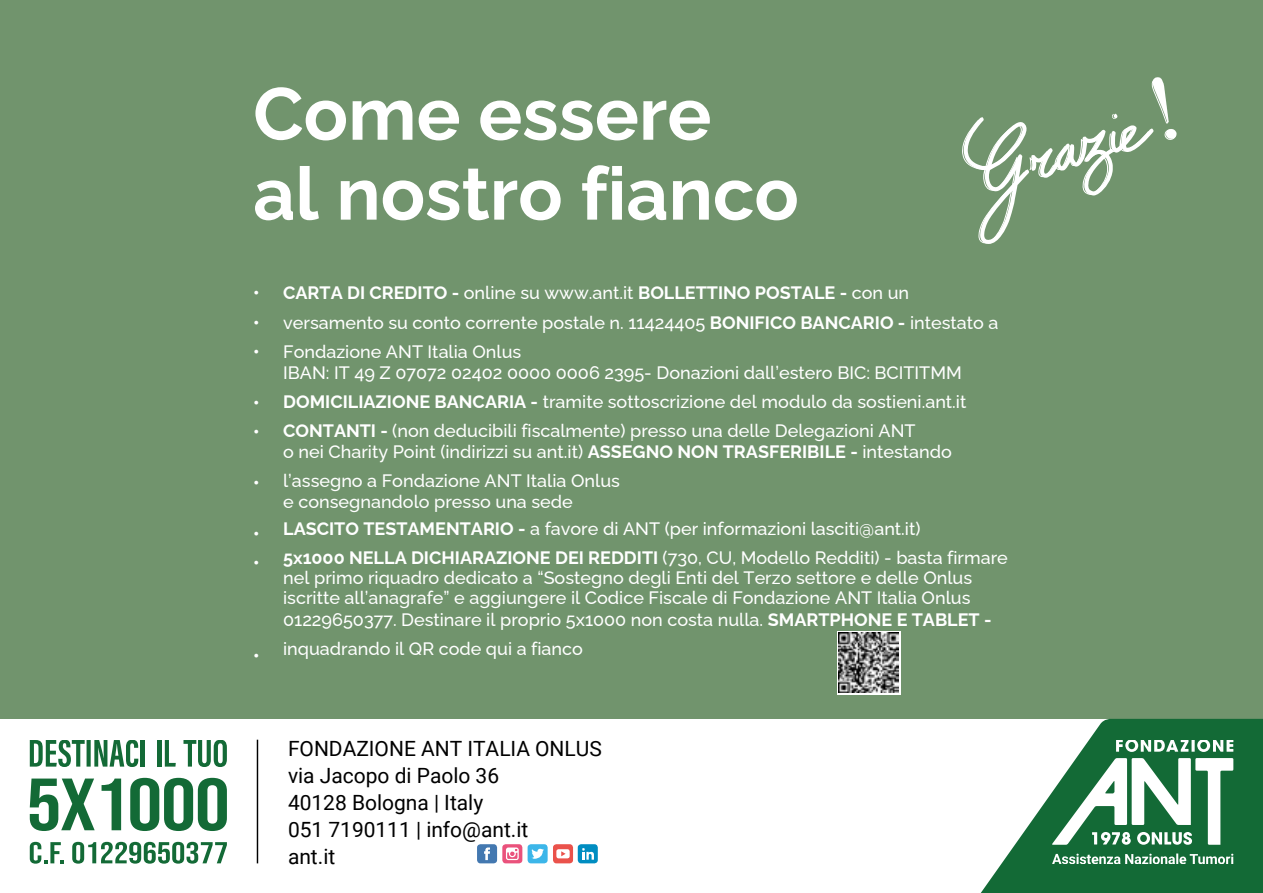
<style>
.page{position:relative;width:1263px;height:893px;background:#71946d}
.page>*{position:absolute;margin:0;border:0;box-sizing:border-box;transform-origin:0 0}
.t1{font:700 73.5px/79.9px "Raleway";color:#fff}
.t2{font:21px/27px "Roboto";color:#000}
.t3{font:500 18px/29.2px "Raleway";color:#fff}
.t4{font:700 18px/29.2px "Raleway";color:#fff;text-align:justify}
.s1{font-weight:700}
</style>
<div class="page">
<svg style="left:837px;top:631px;width:63px;height:63px"></svg>
<img style="left:839px;top:633px;width:59px;height:59px">
<div style="left:0;top:719px;width:1263px;height:174px;background:#fff"></div>
<svg style="left:980px;top:719px;width:283px;height:174px;fill:#136a36"></svg>
<div style="left:553px;top:844px;width:20px;height:19px;background:#ea524b;border-radius:3px"></div>
<div style="left:528px;top:844px;width:20px;height:19px;background:#3cb6e9;border-radius:3px"></div>
<div style="left:502px;top:844px;width:20px;height:19px;background:#ea527c;border-radius:3px"></div>
<div style="left:477px;top:844px;width:20px;height:19px;background:#4378b0;border-radius:3px"></div>
<div style="left:578px;top:844px;width:20px;height:19px;background:#008dc1;border-radius:3px"></div>
<svg style="left:531px;top:848px;width:13px;height:11px"></svg>
<svg style="left:556px;top:849px;width:14px;height:9px"></svg>
<svg style="left:484px;top:847px;width:6px;height:13px"></svg>
<svg style="left:506px;top:847px;width:13px;height:13px"></svg>
<svg style="left:582px;top:848px;width:12px;height:11px"></svg>
<hr style="left:257px;top:739px;width:1px;height:124px;background:#000">
<svg style="left:1051px;top:758px;width:182px;height:86px"></svg>
<svg style="left:1116px;top:739px;width:117px;height:13px"></svg>
<svg style="left:1052px;top:853px;width:181px;height:11px"></svg>
<svg style="left:30px;top:778px;width:65px;height:53px"></svg>
<svg style="left:102px;top:778px;width:19px;height:52px"></svg>
<svg style="left:130px;top:778px;width:97px;height:53px"></svg>
<svg style="left:30px;top:842px;width:34px;height:21px"></svg>
<svg style="left:72px;top:842px;width:155px;height:21px"></svg>
<svg style="left:30px;top:740px;width:55px;height:27px"></svg>
<svg style="left:87px;top:740px;width:4px;height:26px"></svg>
<svg style="left:94px;top:740px;width:44px;height:27px"></svg>
<hr style="left:141px;top:740px;width:4px;height:26px;background:#136a36">
<hr style="left:157px;top:740px;width:4px;height:26px;background:#136a36">
<svg style="left:165px;top:740px;width:11px;height:26px"></svg>
<svg style="left:183px;top:740px;width:44px;height:27px"></svg>
<svg style="left:962px;top:77px;width:215px;height:167px"></svg>
<p class="t1" style="left:253px;top:74px;width:547px">Come essere<br>al nostro fianco</p>
<p class="t4" style="left:253px;top:278px;width:8px">• • •</p>
<p class="t4" style="left:253px;top:388px;width:8px">•</p>
<p class="t4" style="left:253px;top:417px;width:8px">•</p>
<p class="t4" style="left:253px;top:468px;width:8px">•</p>
<p class="t4" style="left:253px;top:519px;width:8px">•</p>
<p class="t4" style="left:253px;top:548px;width:8px">•</p>
<p class="t4" style="left:253px;top:640px;width:8px">•</p>
<p class="t3" style="left:283px;top:278px;width:717px"><span class="s1">CARTA DI CREDITO -</span> online su www.ant.it <span class="s1">BOLLETTINO POSTALE -</span> con un versamento su conto corrente postale n. 11424405 <span class="s1">BONIFICO BANCARIO -</span> intestato a<br>Fondazione ANT Italia Onlus</p>
<p class="t3" style="left:283px;top:358px;width:680px">IBAN: IT 49 Z 07072 02402 0000 0006 2395- Donazioni dall’estero BIC: BCITITMM</p>
<p class="t3" style="left:283px;top:386px;width:685px"><span class="s1">DOMICILIAZIONE BANCARIA -</span> tramite sottoscrizione del modulo da sostieni.ant.it</p>
<p class="t3" style="left:283px;top:416px;width:634px"><span class="s1">CONTANTI -</span> (non deducibili fiscalmente) presso una delle Delegazioni ANT</p>
<p class="t3" style="left:283px;top:437px;width:670px">o nei Charity Point (indirizzi su ant.it) <span class="s1">ASSEGNO NON TRASFERIBILE -</span> intestando l’assegno a Fondazione ANT Italia Onlus</p>
<p class="t3" style="left:283px;top:487px;width:291px">e consegnandolo presso una sede</p>
<p class="t3" style="left:283px;top:514px;width:639px"><span class="s1">LASCITO TESTAMENTARIO -</span> a favore di ANT (per informazioni lasciti@ant.it)</p>
<p class="t3" style="left:283px;top:543px;width:726px"><span class="s1">5x1000 NELLA DICHIARAZIONE DEI REDDITI</span> (730, CU, Modello Redditi) - basta firmare</p>
<p class="t3" style="left:283px;top:563px;width:690px">nel primo riquadro dedicato a “Sostegno degli Enti del Terzo settore e delle Onlus</p>
<p class="t3" style="left:283px;top:583px;width:689px">iscritte all’anagrafe” e aggiungere il Codice Fiscale di Fondazione ANT Italia Onlus</p>
<p class="t3" style="left:283px;top:605px;width:710px">01229650377. Destinare il proprio 5x1000 non costa nulla. <span class="s1">SMARTPHONE E TABLET - </span>inquadrando il QR code qui a fianco</p>
<p class="t2" style="left:288px;top:735px;width:315px">FONDAZIONE ANT ITALIA ONLUS via Jacopo di Paolo 36<br>40128 Bologna | Italy<br>051 7190111 | info@ant.it<br>ant.it</p>
</div>
